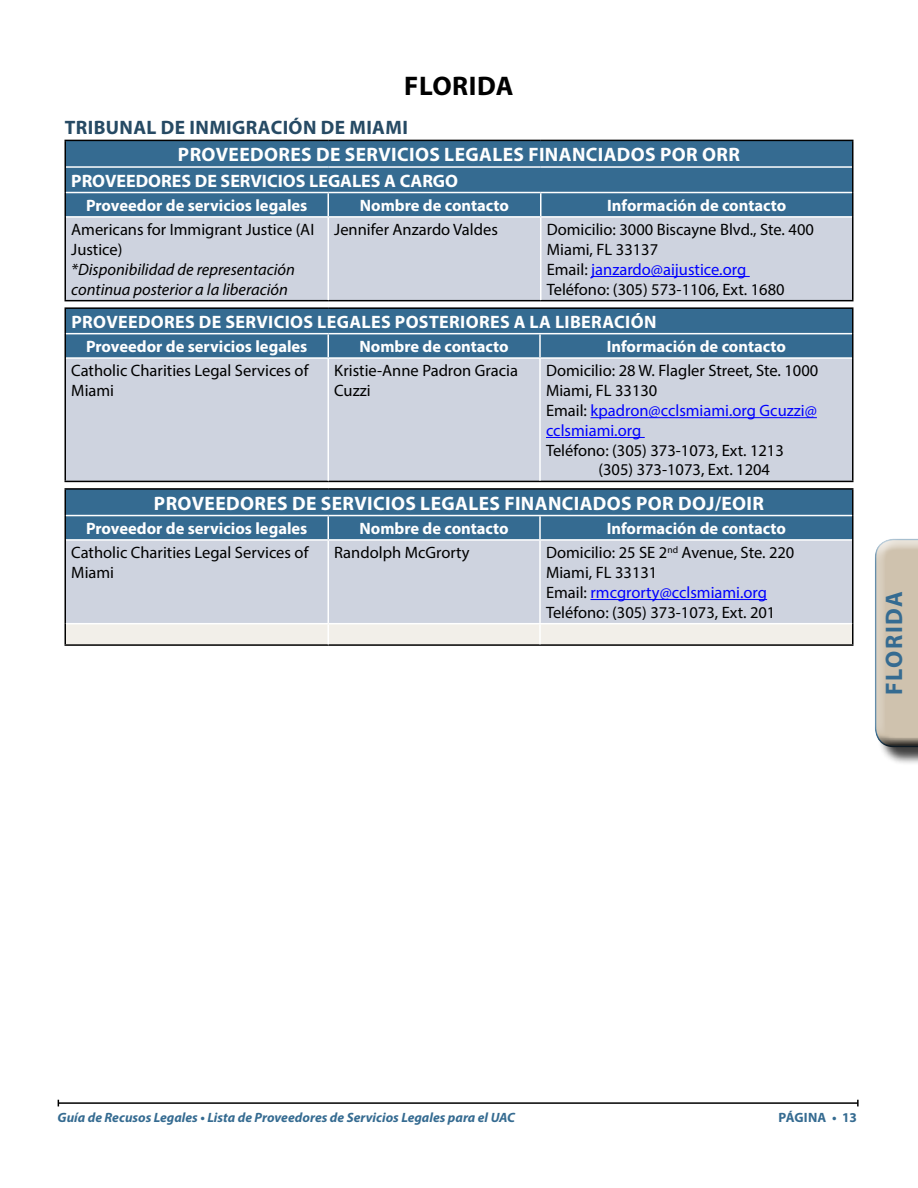
<style>
.page{position:relative;width:918px;height:1188px;background:#fff}
.page>*{position:absolute;margin:0;border:0;box-sizing:border-box;transform-origin:0 0}
.Text_style{font:700 27px "Myriad Pro";letter-spacing:.02em;color:#000}
.Text_style-2{font:700 24px "Myriad Pro";letter-spacing:.06em;color:#356b91}
.Providers_heading_Sp{font:700 19.5px "Myriad Pro";letter-spacing:.02em;color:#fff}
.Text_style-3{font:700 19.5px "Myriad Pro";letter-spacing:.02em;color:#264a64}
.Incare_and_Postrelea{font:700 18px "Myriad Pro";letter-spacing:.02em;color:#fff}
.Incare_and_Postrelea-2{font:700 18px "Myriad Pro";color:#fff}
.Text_style-4{font:16.5px/19.8px "Myriad Pro";color:#000}
.Table_headins{font:700 16.5px "Myriad Pro";color:#fff}
.Text_style-5{font:italic 16.5px/19.8px "Myriad Pro";color:#000}
.Text_style-6{font:16.5px "Myriad Pro";color:#00f}
.t1{font:italic 700 13.5px "Myriad Pro";color:#356b91}
.t2{font:700 13.5px "Myriad Pro";letter-spacing:.01em;color:#356b91}
.s1{font-style:normal}
.s2{color:#00f}
.s3{color:#000}
</style>
<div class="page">
<hr style="left:58px;top:1102px;width:800px;height:2px;background:#000">
<div style="left:66px;top:141px;width:786px;height:75px;background:#356b91"></div>
<div style="left:66px;top:218px;width:786px;height:82px;background:#ced3df"></div>
<hr style="left:64px;top:140px;width:264px;height:1px;background:#000">
<hr style="left:64px;top:141px;width:2px;height:26px;background:#000">
<hr style="left:328px;top:140px;width:213px;height:1px;background:#000">
<hr style="left:541px;top:140px;width:313px;height:1px;background:#000">
<hr style="left:852px;top:141px;width:2px;height:26px;background:#000">
<hr style="left:64px;top:167px;width:2px;height:26px;background:#000">
<hr style="left:852px;top:167px;width:2px;height:26px;background:#000">
<hr style="left:64px;top:193px;width:2px;height:24px;background:#000">
<hr style="left:852px;top:193px;width:2px;height:24px;background:#000">
<hr style="left:64px;top:217px;width:2px;height:83px;background:#000">
<hr style="left:852px;top:217px;width:2px;height:83px;background:#000">
<hr style="left:64px;top:300px;width:264px;height:1px;background:#000">
<hr style="left:328px;top:300px;width:213px;height:1px;background:#000">
<hr style="left:541px;top:300px;width:313px;height:1px;background:#000">
<hr style="left:327px;top:193px;width:2px;height:23px;background:#fff">
<hr style="left:540px;top:193px;width:2px;height:23px;background:#fff">
<hr style="left:327px;top:218px;width:2px;height:82px;background:#fff">
<hr style="left:540px;top:218px;width:2px;height:82px;background:#fff">
<hr style="left:66px;top:166px;width:262px;height:2px;background:#fff">
<hr style="left:328px;top:166px;width:213px;height:2px;background:#fff">
<hr style="left:541px;top:166px;width:311px;height:2px;background:#fff">
<hr style="left:66px;top:192px;width:262px;height:1px;background:#fff">
<hr style="left:328px;top:192px;width:213px;height:1px;background:#fff">
<hr style="left:541px;top:192px;width:311px;height:1px;background:#fff">
<hr style="left:591px;top:276px;width:159px;height:1px;background:#00f">
<div style="left:65px;top:308px;width:788px;height:26px;background:#356b91"></div>
<div style="left:66px;top:334px;width:786px;height:23px;background:#356b91"></div>
<div style="left:66px;top:359px;width:786px;height:122px;background:#ced3df"></div>
<hr style="left:64px;top:307px;width:264px;height:2px;background:#000">
<hr style="left:64px;top:309px;width:2px;height:25px;background:#000">
<hr style="left:328px;top:307px;width:212px;height:2px;background:#000">
<hr style="left:540px;top:307px;width:314px;height:2px;background:#000">
<hr style="left:852px;top:309px;width:2px;height:25px;background:#000">
<hr style="left:64px;top:334px;width:2px;height:24px;background:#000">
<hr style="left:852px;top:334px;width:2px;height:24px;background:#000">
<hr style="left:64px;top:358px;width:2px;height:123px;background:#000">
<hr style="left:852px;top:358px;width:2px;height:123px;background:#000">
<hr style="left:64px;top:481px;width:264px;height:1px;background:#000">
<hr style="left:328px;top:481px;width:212px;height:1px;background:#000">
<hr style="left:540px;top:481px;width:314px;height:1px;background:#000">
<hr style="left:327px;top:334px;width:2px;height:23px;background:#fff">
<hr style="left:539px;top:334px;width:2px;height:23px;background:#fff">
<hr style="left:327px;top:359px;width:2px;height:122px;background:#fff">
<hr style="left:539px;top:359px;width:2px;height:122px;background:#fff">
<hr style="left:66px;top:333px;width:262px;height:1px;background:#fff">
<hr style="left:328px;top:333px;width:212px;height:1px;background:#fff">
<hr style="left:540px;top:333px;width:312px;height:1px;background:#fff">
<hr style="left:590px;top:417px;width:227px;height:1px;background:#00f">
<hr style="left:546px;top:437px;width:99px;height:1px;background:#00f">
<div style="left:66px;top:490px;width:786px;height:49px;background:#356b91"></div>
<div style="left:66px;top:541px;width:786px;height:82px;background:#ced3df"></div>
<div style="left:66px;top:624px;width:786px;height:20px;background:#f2efe9"></div>
<hr style="left:64px;top:488px;width:264px;height:2px;background:#000">
<hr style="left:64px;top:490px;width:2px;height:26px;background:#000">
<hr style="left:328px;top:488px;width:212px;height:2px;background:#000">
<hr style="left:540px;top:488px;width:314px;height:2px;background:#000">
<hr style="left:852px;top:490px;width:2px;height:26px;background:#000">
<hr style="left:64px;top:516px;width:2px;height:24px;background:#000">
<hr style="left:852px;top:516px;width:2px;height:24px;background:#000">
<hr style="left:64px;top:540px;width:2px;height:84px;background:#000">
<hr style="left:852px;top:540px;width:2px;height:84px;background:#000">
<hr style="left:64px;top:624px;width:2px;height:20px;background:#000">
<hr style="left:852px;top:624px;width:2px;height:20px;background:#000">
<hr style="left:64px;top:644px;width:264px;height:2px;background:#000">
<hr style="left:328px;top:644px;width:212px;height:2px;background:#000">
<hr style="left:540px;top:644px;width:314px;height:2px;background:#000">
<hr style="left:327px;top:516px;width:2px;height:23px;background:#fff">
<hr style="left:539px;top:516px;width:2px;height:23px;background:#fff">
<hr style="left:327px;top:541px;width:2px;height:82px;background:#fff">
<hr style="left:539px;top:541px;width:2px;height:82px;background:#fff">
<hr style="left:327px;top:624px;width:2px;height:20px;background:#fff">
<hr style="left:539px;top:624px;width:2px;height:20px;background:#fff">
<hr style="left:66px;top:515px;width:262px;height:1px;background:#fff">
<hr style="left:328px;top:515px;width:212px;height:1px;background:#fff">
<hr style="left:540px;top:515px;width:312px;height:1px;background:#fff">
<hr style="left:590px;top:599px;width:177px;height:1px;background:#00f">
<div style="left:877px;top:540px;width:41px;height:226px;background:#000;opacity:.75"></div>
<div style="left:869px;top:531px;width:49px;height:217px;background:#000;opacity:.75"></div>
<p class="Text_style" style="left:404px;top:69px;width:111px">FLORIDA</p>
<p class="Text_style-3" style="left:65px;top:114px;width:345px">TRIBUNAL DE INMIGRACIÓN DE MIAMI</p>
<p class="Providers_heading_Sp" style="left:178px;top:142px;width:564px">PROVEEDORES DE SERVICIOS LEGALES FINANCIADOS POR ORR</p>
<p class="Incare_and_Postrelea-2" style="left:71px;top:169px;width:388px">PROVEEDORES DE SERVICIOS LEGALES A CARGO</p>
<p class="Table_headins" style="left:86px;top:195px;width:223px">Proveedor de servicios legales</p>
<p class="Table_headins" style="left:360px;top:195px;width:151px">Nombre de contacto</p>
<p class="Table_headins" style="left:607px;top:195px;width:181px">Información de contacto</p>
<p class="Text_style-5" style="left:71px;top:220px;width:245px"><span class="s1">Americans for Immigrant Justice (AI<br>Justice)<br></span>*Disponibilidad de representación continua posterior a la liberación</p>
<p class="Text_style-4" style="left:334px;top:220px;width:165px">Jennifer Anzardo Valdes</p>
<p class="Text_style-4" style="left:547px;top:220px;width:269px">Domicilio: 3000 Biscayne Blvd., Ste. 400<br>Miami, FL 33137<br>Email: <span class="s2">janzardo@aijustice.org<br></span>Teléfono: (305) 573-1106, Ext. 1680</p>
<p class="Incare_and_Postrelea" style="left:71px;top:310px;width:586px">PROVEEDORES DE SERVICIOS LEGALES POSTERIORES A LA LIBERACIÓN</p>
<p class="Table_headins" style="left:86px;top:336px;width:223px">Proveedor de servicios legales</p>
<p class="Table_headins" style="left:359px;top:336px;width:151px">Nombre de contacto</p>
<p class="Table_headins" style="left:607px;top:336px;width:181px">Información de contacto</p>
<p class="Text_style-4" style="left:71px;top:361px;width:239px">Catholic Charities Legal Services of<br>Miami</p>
<p class="Text_style-4" style="left:334px;top:361px;width:185px">Kristie-Anne Padron Gracia<br>Cuzzi</p>
<p class="Text_style-4" style="left:546px;top:361px;width:274px">Domicilio: 28 W. Flagler Street, Ste. 1000</p>
<p class="Text_style-4" style="left:546px;top:381px;width:113px">Miami, FL 33130</p>
<p class="Text_style-6" style="left:546px;top:400px;width:272px"><span class="s3">Email:</span> kpadron@cclsmiami.org Gcuzzi@</p>
<p class="Text_style-6" style="left:546px;top:420px;width:97px">cclsmiami.org</p>
<p class="Text_style-4" style="left:546px;top:440px;width:239px">Teléfono: (305) 373-1073, Ext. 1213</p>
<p class="Text_style-4" style="left:598px;top:460px;width:173px">(305) 373-1073, Ext. 1204</p>
<p class="Providers_heading_Sp" style="left:154px;top:490px;width:612px">PROVEEDORES DE SERVICIOS LEGALES FINANCIADOS POR DOJ/EOIR</p>
<p class="Table_headins" style="left:86px;top:518px;width:223px">Proveedor de servicios legales</p>
<p class="Table_headins" style="left:359px;top:518px;width:151px">Nombre de contacto</p>
<p class="Table_headins" style="left:607px;top:518px;width:181px">Información de contacto</p>
<p class="Text_style-4" style="left:71px;top:543px;width:239px">Catholic Charities Legal Services of<br>Miami</p>
<p class="Text_style-4" style="left:334px;top:543px;width:137px">Randolph McGrorty</p>
<p class="Text_style-4" style="left:546px;top:543px;width:250px">Domicilio: 25 SE 2<sup>nd</sup> Avenue, Ste. 220<br>Miami, FL 33131<br>Email: <span class="s2">rmcgrorty@cclsmiami.org<br></span>Teléfono: (305) 373-1073, Ext. 201</p>
<p class="Text_style-2" style="left:879px;top:695px;width:104px;rotate:-90deg">FLORIDA</p>
<p class="t1" style="left:58px;top:1109px;width:459px">Guía de Recusos Legales • Lista de Proveedores de Servicios Legales para el UAC</p>
<p class="t2" style="left:778px;top:1109px;width:80px">PÁGINA • 13</p>
</div>
